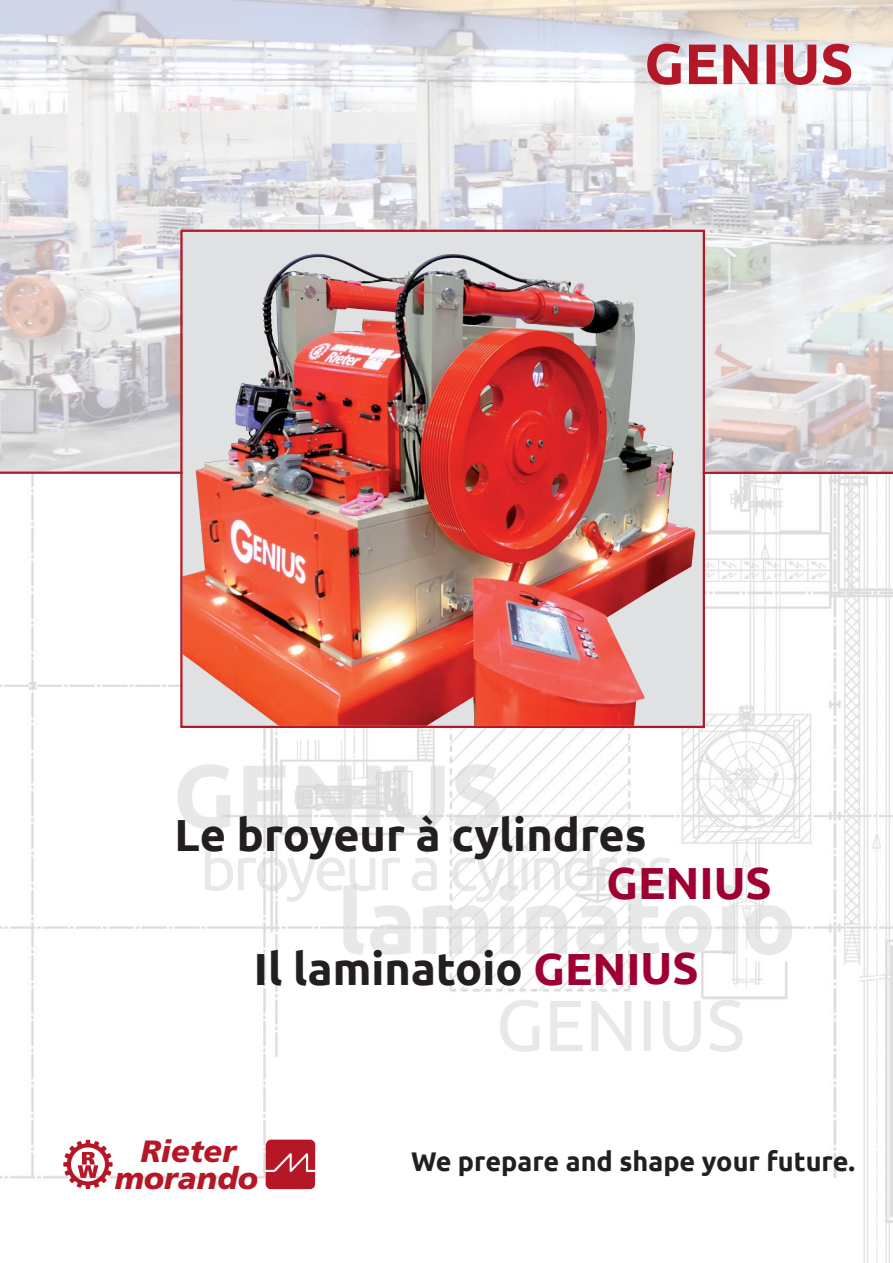
<style>
.page{position:relative;width:893px;height:1263px;background:#fff}
.page>*{position:absolute;margin:0;border:0;box-sizing:border-box;transform-origin:0 0}
.t1{font:700 57px "Ubuntu";color:#b41826}
.t2{font:700 45px/85.7px "Ubuntu";color:#9e0031}
.t3{font:700 45px "Ubuntu";color:#231f20}
.t4{font:italic 900 30.75px "Frutiger";color:#b51726}
.t5{font:700 27px "Ubuntu";color:#231f20}
.s1{color:#231f20}
</style>
<div class="page">
<img style="left:0;top:474px;width:893px;height:789px">
<img style="left:0;top:0;width:893px;height:472px">
<hr style="left:0;top:472px;width:893px;height:2px;background:#b41826">
<img style="left:183px;top:233px;width:519px;height:492px">
<img style="left:196px;top:253px;width:431px;height:317px">
<div style="left:180px;top:230px;width:525px;height:498px;border:2px solid #b41826"></div>
<img style="left:178px;top:764px;width:322px;height:65px">
<img style="left:205px;top:842px;width:195px;height:60px">
<img style="left:343px;top:884px;width:301px;height:71px">
<img style="left:350px;top:884px;width:50px;height:8px">
<img style="left:500px;top:1000px;width:243px;height:52px">
<svg style="left:63px;top:1140px;width:50px;height:49px"></svg>
<svg style="left:266px;top:1139px;width:49px;height:50px;background:#bc2e3c"></svg>
<h1 class="t1" style="left:644px;top:31px;width:211px">GENIUS</h1>
<h2 class="t3" style="left:175px;top:809px;width:474px">Le broyeur à cylindres</h2>
<h2 class="t2" style="left:254px;top:840px;width:519px;text-indent:353px">GENIUS<br><span class="s1">Il laminatoio</span> GENIUS</h2>
<p class="t4" style="left:140px;top:1139px;width:97px">Rieter</p>
<p class="t4" style="left:115px;top:1166px;width:145px">morando</p>
<p class="t5" style="left:411px;top:1146px;width:446px">We prepare and shape your future.</p>
</div>
